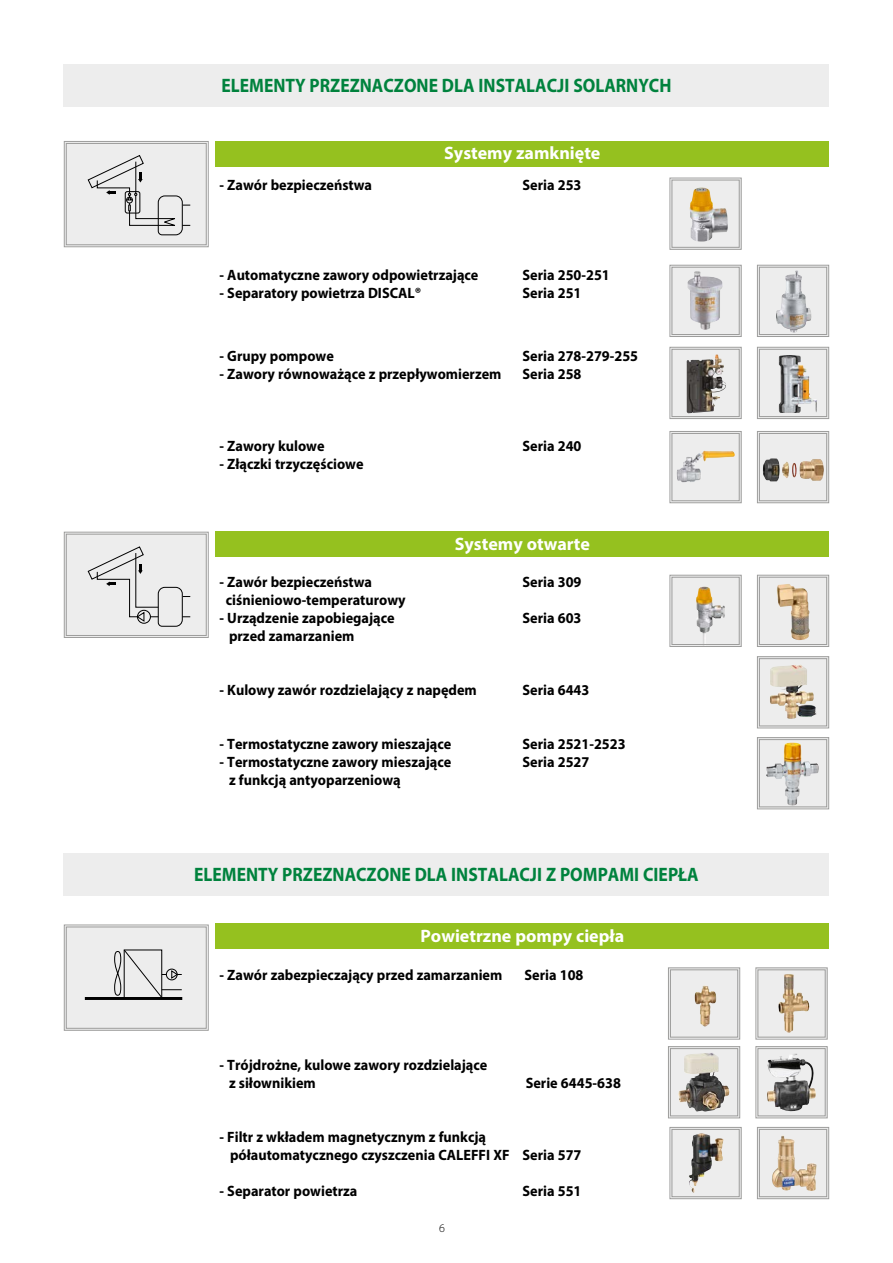
<style>
.page{position:relative;width:893px;height:1263px;background:#fff}
.page>*{position:absolute;margin:0;border:0;box-sizing:border-box;transform-origin:0 0}
.Normale{font:700 19.5px "Myriad Pro";color:#00823d;scale:.9 1}
.TESTO{font:700 18px "Myriad Pro";color:#fff}
.Normale-2{font:700 15px/18px "Myriad Pro";color:#000;scale:.95 1}
.t1{font:300 12px "Myriad Pro";color:#000}
</style>
<div class="page">
<div style="left:64px;top:64px;width:765px;height:42px;background:#ededed"></div>
<div style="left:64px;top:853px;width:765px;height:42px;background:#ededed"></div>
<svg style="left:63px;top:141px;width:146px;height:107px;background:#dfdfdf"></svg>
<div style="left:66px;top:143px;width:141px;height:102px;border:1px solid #9d9d9c"></div>
<svg style="left:63px;top:531px;width:146px;height:107px;background:#e1e1e1"></svg>
<div style="left:66px;top:534px;width:141px;height:102px;border:1px solid #9d9d9c"></div>
<svg style="left:669px;top:177px;width:73px;height:73px;background:#d8d2c6"></svg>
<div style="left:671px;top:180px;width:69px;height:68px;border:1px solid #9d9d9c"></div>
<svg style="left:669px;top:264px;width:73px;height:73px;background:#d6d4d4"></svg>
<div style="left:671px;top:267px;width:69px;height:68px;border:1px solid #9d9d9c"></div>
<svg style="left:669px;top:346px;width:73px;height:73px;background:#b5b2b0"></svg>
<div style="left:671px;top:349px;width:69px;height:68px;border:1px solid #9d9d9c"></div>
<svg style="left:669px;top:431px;width:73px;height:73px;background:#e3e0dc"></svg>
<div style="left:671px;top:433px;width:69px;height:68px;border:1px solid #9d9d9c"></div>
<svg style="left:669px;top:574px;width:73px;height:73px;background:#dfdcd6"></svg>
<div style="left:671px;top:577px;width:69px;height:68px;border:1px solid #9d9d9c"></div>
<svg style="left:757px;top:737px;width:73px;height:73px;background:#dad6cd"></svg>
<div style="left:759px;top:739px;width:68px;height:68px;border:1px solid #9d9d9c"></div>
<svg style="left:757px;top:264px;width:73px;height:73px;background:#d7d7d7"></svg>
<div style="left:759px;top:267px;width:68px;height:68px;border:1px solid #9d9d9c"></div>
<svg style="left:757px;top:346px;width:73px;height:73px;background:#cfcdca"></svg>
<div style="left:759px;top:349px;width:68px;height:68px;border:1px solid #9d9d9c"></div>
<svg style="left:757px;top:431px;width:73px;height:73px;background:#d6d2cd"></svg>
<div style="left:759px;top:433px;width:68px;height:68px;border:1px solid #9d9d9c"></div>
<svg style="left:757px;top:574px;width:73px;height:73px;background:#dcd5cc"></svg>
<div style="left:759px;top:577px;width:68px;height:68px;border:1px solid #9d9d9c"></div>
<div style="left:216px;top:141px;width:613px;height:25px;background:#95c11f"></div>
<div style="left:216px;top:923px;width:613px;height:26px;background:#95c11f"></div>
<div style="left:216px;top:532px;width:613px;height:25px;background:#95c11f"></div>
<svg style="left:757px;top:656px;width:73px;height:73px;background:#d6d2ca"></svg>
<div style="left:759px;top:658px;width:68px;height:68px;border:1px solid #9d9d9c"></div>
<svg style="left:63px;top:924px;width:146px;height:107px;background:#dfdfdf"></svg>
<div style="left:66px;top:926px;width:141px;height:103px;border:1px solid #9d9d9c"></div>
<svg style="left:668px;top:967px;width:73px;height:152px;background:#d2cfcb"></svg>
<div style="left:670px;top:1048px;width:68px;height:68px;border:1px solid #9d9d9c"></div>
<svg style="left:755px;top:967px;width:73px;height:152px;background:#cdcac7"></svg>
<div style="left:757px;top:1048px;width:69px;height:68px;border:1px solid #9d9d9c"></div>
<svg style="left:669px;top:1127px;width:73px;height:73px;background:#c7c6c4"></svg>
<div style="left:671px;top:1129px;width:69px;height:68px;border:1px solid #9d9d9c"></div>
<svg style="left:757px;top:1127px;width:73px;height:73px;background:#dcd5cb"></svg>
<div style="left:759px;top:1129px;width:68px;height:68px;border:1px solid #9d9d9c"></div>
<p class="Normale" style="left:221px;top:73px;width:502px">ELEMENTY PRZEZNACZONE DLA INSTALACJI SOLARNYCH</p>
<p class="TESTO" style="left:444px;top:141px;width:158px">Systemy zamknięte</p>
<p class="Normale-2" style="left:220px;top:176px;width:162px">- Zawór bezpieczeństwa</p>
<p class="Normale-2" style="left:523px;top:176px;width:64px">Seria 253</p>
<p class="Normale-2" style="left:220px;top:266px;width:274px">- Automatyczne zawory odpowietrzające</p>
<p class="Normale-2" style="left:523px;top:266px;width:93px">Seria 250-251</p>
<p class="Normale-2" style="left:220px;top:284px;width:214px">- Separatory powietrza DISCAL®</p>
<p class="Normale-2" style="left:523px;top:284px;width:64px">Seria 251</p>
<p class="Normale-2" style="left:220px;top:346px;width:122px">- Grupy pompowe</p>
<p class="Normale-2" style="left:523px;top:346px;width:123px">Seria 278-279-255</p>
<p class="Normale-2" style="left:220px;top:364px;width:298px">- Zawory równoważące z przepływomierzem</p>
<p class="Normale-2" style="left:523px;top:364px;width:64px">Seria 258</p>
<p class="Normale-2" style="left:220px;top:436px;width:112px">- Zawory kulowe</p>
<p class="Normale-2" style="left:523px;top:436px;width:64px">Seria 240</p>
<p class="Normale-2" style="left:220px;top:454px;width:153px">- Złączki trzyczęściowe</p>
<p class="TESTO" style="left:455px;top:532px;width:137px">Systemy otwarte</p>
<p class="Normale-2" style="left:220px;top:572px;width:162px">- Zawór bezpieczeństwa</p>
<p class="Normale-2" style="left:523px;top:572px;width:64px">Seria 309</p>
<p class="Normale-2" style="left:226px;top:590px;width:191px">ciśnieniowo-temperaturowy</p>
<p class="Normale-2" style="left:220px;top:608px;width:186px">- Urządzenie zapobiegające</p>
<p class="Normale-2" style="left:523px;top:608px;width:64px">Seria 603</p>
<p class="Normale-2" style="left:229px;top:626px;width:134px">przed zamarzaniem</p>
<p class="Normale-2" style="left:220px;top:680px;width:272px">- Kulowy zawór rozdzielający z napędem</p>
<p class="Normale-2" style="left:523px;top:680px;width:72px">Seria 6443</p>
<p class="Normale-2" style="left:220px;top:734px;width:245px">- Termostatyczne zawory mieszające</p>
<p class="Normale-2" style="left:523px;top:734px;width:110px">Seria 2521-2523</p>
<p class="Normale-2" style="left:220px;top:752px;width:245px">- Termostatyczne zawory mieszające</p>
<p class="Normale-2" style="left:523px;top:752px;width:72px">Seria 2527</p>
<p class="Normale-2" style="left:229px;top:770px;width:182px">z funkcją antyoparzeniową</p>
<p class="Normale" style="left:194px;top:862px;width:562px">ELEMENTY PRZEZNACZONE DLA INSTALACJI Z POMPAMI CIEPŁA</p>
<p class="TESTO" style="left:420px;top:924px;width:205px">Powietrzne pompy ciepła</p>
<p class="Normale-2" style="left:220px;top:966px;width:299px">- Zawór zabezpieczający przed zamarzaniem</p>
<p class="Normale-2" style="left:524px;top:966px;width:64px">Seria 108</p>
<p class="Normale-2" style="left:220px;top:1056px;width:283px">- Trójdrożne, kulowe zawory rozdzielające</p>
<p class="Normale-2" style="left:229px;top:1074px;width:93px">z siłownikiem</p>
<p class="Normale-2" style="left:526px;top:1074px;width:102px">Serie 6445-638</p>
<p class="Normale-2" style="left:230px;top:1128px;width:371px;text-indent:-10px">- Filtr z wkładem magnetycznym z funkcją półautomatycznego czyszczenia CALEFFI XF Seria 577</p>
<p class="Normale-2" style="left:220px;top:1182px;width:147px">- Separator powietrza</p>
<p class="Normale-2" style="left:523px;top:1182px;width:64px">Seria 551</p>
<p class="t1" style="left:439px;top:1220px;width:7px">6</p>
</div>
